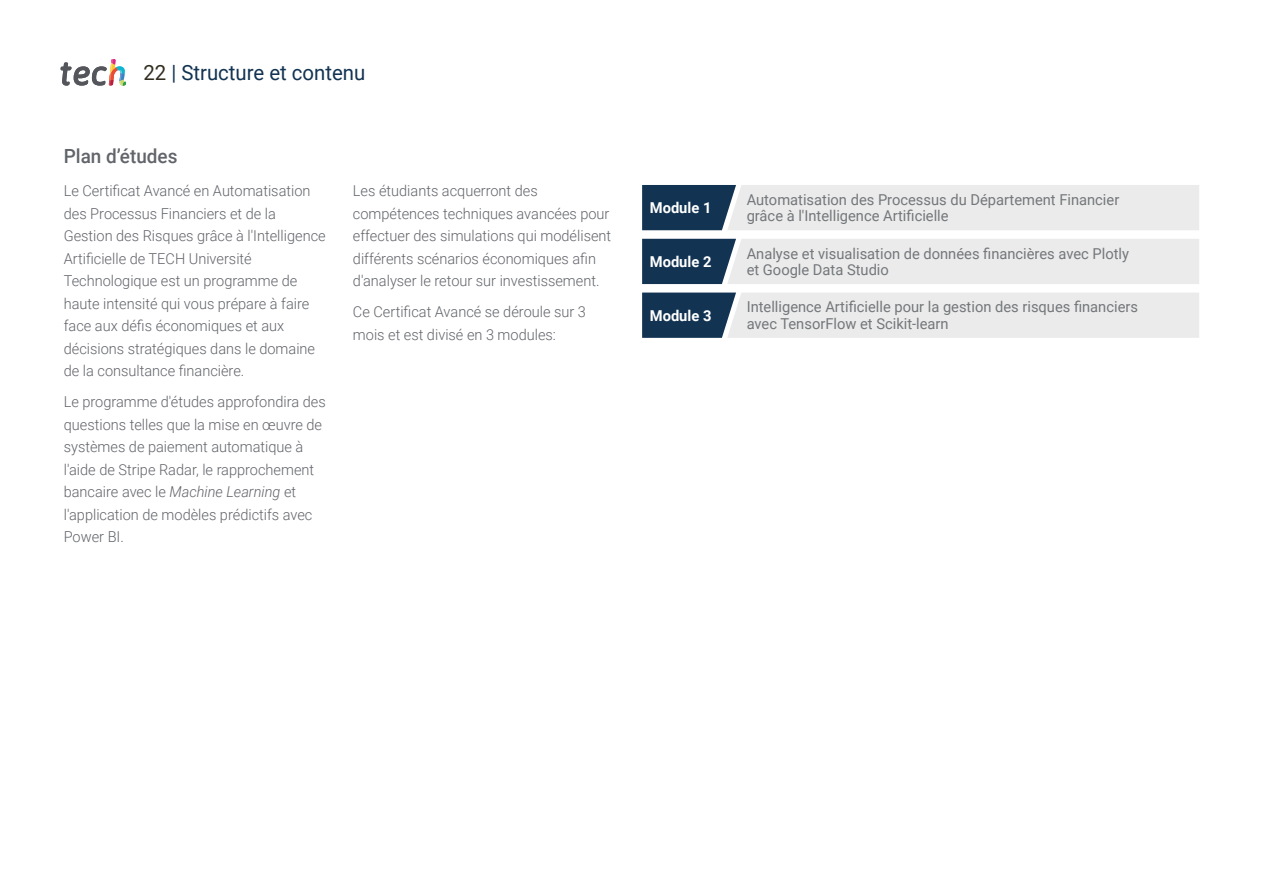
<style>
.page{position:relative;width:1263px;height:893px;background:#fff}
.page>*{position:absolute;margin:0;border:0;box-sizing:border-box;transform-origin:0 0}
.t1{font:21px "Roboto";color:#123352}
.t2{font:500 19.5px "Roboto";color:#61646a}
.t3{font:300 15px/22.5px "Roboto";color:#61646a}
.t4{font:15px/16.5px "Roboto";color:#74777b}
.t5{font:700 15px "Roboto";color:#fff}
.s1{color:#312e20}
.s2{font-style:italic}
</style>
<div class="page">
<svg style="left:642px;top:185px;width:557px;height:45px;background:#c8ced2"></svg>
<svg style="left:642px;top:239px;width:557px;height:45px;background:#c8ced2"></svg>
<svg style="left:642px;top:293px;width:557px;height:45px;background:#c8ced2"></svg>
<svg style="left:61px;top:59px;width:65px;height:27px"></svg>
<h1 class="t1" style="left:144px;top:57px;width:223px"><span class="s1">22</span> | Structure et contenu</h1>
<h2 class="t2" style="left:64px;top:143px;width:115px">Plan d’études</h2>
<p class="t3" style="left:64px;top:179px;width:263px">Le Certificat Avancé en Automatisation des Processus Financiers et de la Gestion des Risques grâce à l'Intelligence Artificielle de TECH Université Technologique est un programme de haute intensité qui vous prépare à faire face aux défis économiques et aux décisions stratégiques dans le domaine de la consultance financière.</p>
<p class="t3" style="left:64px;top:390px;width:263px">Le programme d'études approfondira des questions telles que la mise en œuvre de systèmes de paiement automatique à l'aide de Stripe Radar, le rapprochement bancaire avec le <span class="s2">Machine Learning</span> et l'application de modèles prédictifs avec Power BI.</p>
<p class="t3" style="left:353px;top:179px;width:260px">Les étudiants acquerront des compétences techniques avancées pour effectuer des simulations qui modélisent différents scénarios économiques afin d'analyser le retour sur investissement.</p>
<p class="t3" style="left:353px;top:300px;width:234px">Ce Certificat Avancé se déroule sur 3 mois et est divisé en 3 modules:</p>
<p class="t5" style="left:650px;top:196px;width:63px">Module 2</p>
<p class="t4" style="left:747px;top:191px;width:374px">Automatisation des Processus du Département Financier grâce à l'Intelligence Artificielle</p>
<p class="t5" style="left:650px;top:197px;width:63px">Module 1</p>
<p class="t5" style="left:650px;top:249px;width:63px">Module 2</p>
<p class="t4" style="left:747px;top:245px;width:384px">Analyse et visualisation de données financières avec Plotly et Google Data Studio</p>
<p class="t5" style="left:650px;top:303px;width:63px">Module 2</p>
<p class="t4" style="left:747px;top:298px;width:393px">Intelligence Artificielle pour la gestion des risques financiers avec TensorFlow et Scikit-learn</p>
<p class="t5" style="left:650px;top:305px;width:63px">Module 3</p>
</div>
